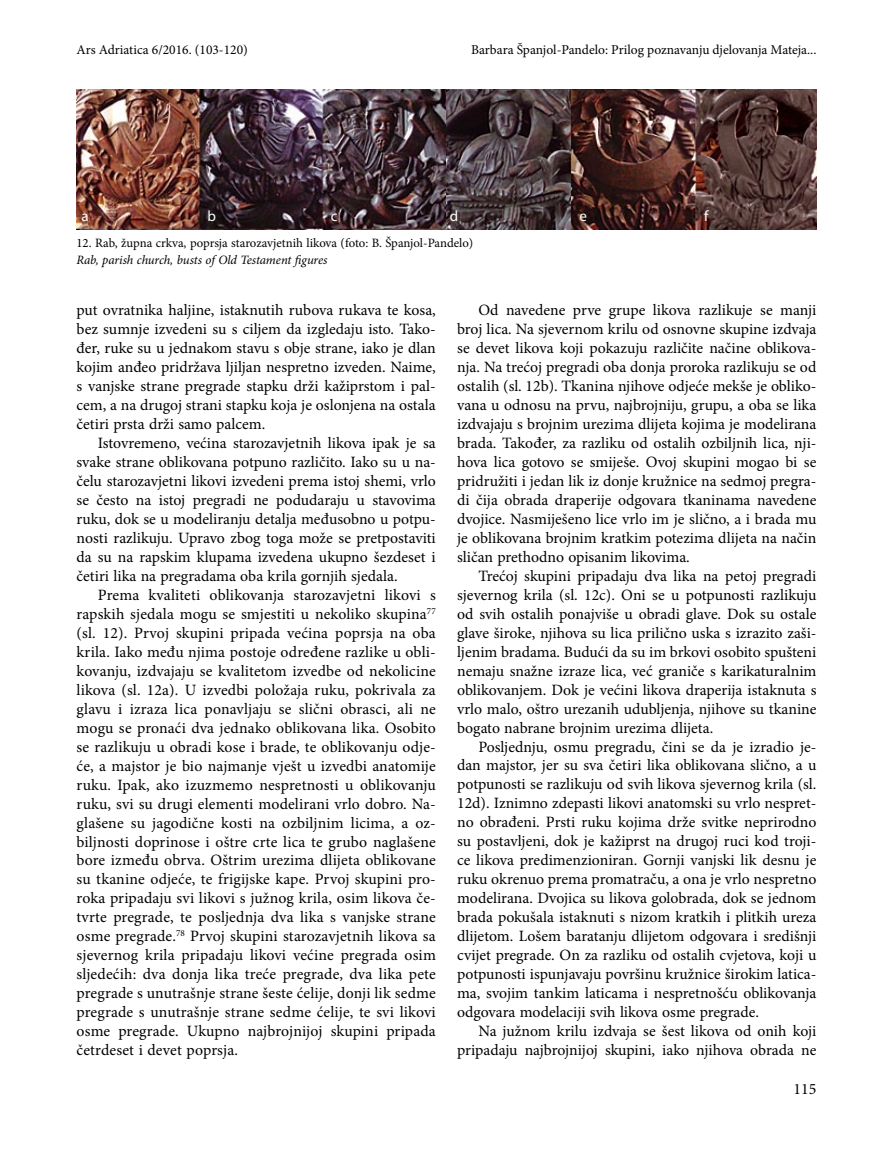
<style>
.page{position:relative;width:893px;height:1149px;background:#fff}
.page>*{position:absolute;margin:0;border:0;box-sizing:border-box;transform-origin:0 0}
.t1{font:15.9px "Minion Pro";color:#000}
.t2{font:15.75px/18.9px "Minion Pro";color:#000;text-align:justify}
.t3{font:15px "Myriad Pro";color:#fff}
.t4{font:13.5px "Minion Pro";color:#000}
.t5{font:12.75px "Minion Pro";letter-spacing:-.005em;color:#000}
.t6{font:italic 12.75px "Minion Pro";letter-spacing:-.01em;color:#000}
</style>
<div class="page">
<img style="left:77px;top:89px;width:740px;height:140px">
<p class="t4" style="left:77px;top:41px;width:173px">Ars Adriatica 6/2016. (103-120)</p>
<p class="t4" style="left:471px;top:41px;width:347px">Barbara Španjol-Pandelo: Prilog poznavanju djelovanja Mateja...</p>
<p class="t3" style="left:82px;top:206px;width:9px">a</p>
<p class="t3" style="left:208px;top:206px;width:10px">b</p>
<p class="t3" style="left:331px;top:206px;width:8px">c</p>
<p class="t3" style="left:450px;top:206px;width:10px">d</p>
<p class="t3" style="left:580px;top:206px;width:9px">e</p>
<p class="t3" style="left:704px;top:206px;width:6px">f</p>
<p class="t5" style="left:77px;top:234px;width:398px">12. Rab, župna crkva, poprsja starozavjetnih likova (foto: B. Španjol-Pandelo)</p>
<p class="t6" style="left:77px;top:251px;width:252px">Rab, parish church, busts of Old Testament figures</p>
<p class="t2" style="left:77px;top:300px;width:361px">put ovratnika haljine, istaknutih rubova rukava te kosa, bez sumnje izvedeni su s ciljem da izgledaju isto. Tako&shy;đer, ruke su u jednakom stavu s obje strane, iako je dlan kojim anđeo pridržava ljiljan nespretno izveden. Naime, s vanjske strane pregrade stapku drži kažiprstom i pal&shy;cem, a na drugoj strani stapku koja je oslonjena na ostala četiri prsta drži samo palcem.</p>
<p class="t2" style="left:77px;top:433px;width:361px;text-indent:21px">Istovremeno, većina starozavjetnih likova ipak je sa svake strane oblikovana potpuno različito. Iako su u na&shy;čelu starozavjetni likovi izvedeni prema istoj shemi, vrlo se često na istoj pregradi ne podudaraju u stavovima ruku, dok se u modeliranju detalja međusobno u potpu&shy;nosti razlikuju. Upravo zbog toga može se pretpostaviti da su na rapskim klupama izvedena ukupno šezdeset i četiri lika na pregradama oba krila gornjih sjedala.</p>
<p class="t2" style="left:77px;top:585px;width:361px;text-indent:21px">Prema kvaliteti oblikovanja starozavjetni likovi s rapskih sjedala mogu se smjestiti u nekoliko skupina<sup>77 </sup>(sl. 12). Prvoj skupini pripada većina poprsja na oba krila. Iako među njima postoje određene razlike u obli&shy;kovanju, izdvajaju se kvalitetom izvedbe od nekolicine likova (sl. 12a). U izvedbi položaja ruku, pokrivala za glavu i izraza lica ponavljaju se slični obrasci, ali ne mogu se pronaći dva jednako oblikovana lika. Osobito se razlikuju u obradi kose i brade, te oblikovanju odje&shy;će, a majstor je bio najmanje vješt u izvedbi anatomije ruku. Ipak, ako izuzmemo nespretnosti u oblikovanju ruku, svi su drugi elementi modelirani vrlo dobro. Na&shy;glašene su jagodične kosti na ozbiljnim licima, a oz&shy;biljnosti doprinose i oštre crte lica te grubo naglašene bore između obrva. Oštrim urezima dlijeta oblikovane su tkanine odjeće, te frigijske kape. Prvoj skupini pro&shy;roka pripadaju svi likovi s južnog krila, osim likova če&shy;tvrte pregrade, te posljednja dva lika s vanjske strane osme pregrade.<sup>78</sup> Prvoj skupini starozavjetnih likova sa sjevernog krila pripadaju likovi većine pregrada osim sljedećih: dva donja lika treće pregrade, dva lika pete pregrade s unutrašnje strane šeste ćelije, donji lik sedme pregrade s unutrašnje strane sedme ćelije, te svi likovi osme pregrade. Ukupno najbrojnijoj skupini pripada četrdeset i devet poprsja.</p>
<p class="t2" style="left:457px;top:300px;width:361px;text-indent:21px">Od navedene prve grupe likova razlikuje se manji broj lica. Na sjevernom krilu od osnovne skupine izdvaja se devet likova koji pokazuju različite načine oblikova&shy;nja. Na trećoj pregradi oba donja proroka razlikuju se od ostalih (sl. 12b). Tkanina njihove odjeće mekše je obliko&shy;vana u odnosu na prvu, najbrojniju, grupu, a oba se lika izdvajaju s brojnim urezima dlijeta kojima je modelirana brada. Također, za razliku od ostalih ozbiljnih lica, nji&shy;hova lica gotovo se smiješe. Ovoj skupini mogao bi se pridružiti i jedan lik iz donje kružnice na sedmoj pregra&shy;di čija obrada draperije odgovara tkaninama navedene dvojice. Nasmiješeno lice vrlo im je slično, a i brada mu je oblikovana brojnim kratkim potezima dlijeta na način sličan prethodno opisanim likovima.</p>
<p class="t2" style="left:457px;top:566px;width:361px;text-indent:21px">Trećoj skupini pripadaju dva lika na petoj pregradi sjevernog krila (sl. 12c). Oni se u potpunosti razlikuju od svih ostalih ponajviše u obradi glave. Dok su ostale glave široke, njihova su lica prilično uska s izrazito zaši&shy;ljenim bradama. Budući da su im brkovi osobito spušteni nemaju snažne izraze lica, već graniče s karikaturalnim oblikovanjem. Dok je većini likova draperija istaknuta s vrlo malo, oštro urezanih udubljenja, njihove su tkanine bogato nabrane brojnim urezima dlijeta.</p>
<p class="t2" style="left:457px;top:736px;width:361px;text-indent:21px">Posljednju, osmu pregradu, čini se da je izradio je&shy;dan majstor, jer su sva četiri lika oblikovana slično, a u potpunosti se razlikuju od svih likova sjevernog krila (sl.<br>12d). Iznimno zdepasti likovi anatomski su vrlo nespret&shy;no obrađeni. Prsti ruku kojima drže svitke neprirodno su postavljeni, dok je kažiprst na drugoj ruci kod troji&shy;ce likova predimenzioniran. Gornji vanjski lik desnu je ruku okrenuo prema promatraču, a ona je vrlo nespretno modelirana. Dvojica su likova golobrada, dok se jednom brada pokušala istaknuti s nizom kratkih i plitkih ureza dlijetom. Lošem baratanju dlijetom odgovara i središnji cvijet pregrade. On za razliku od ostalih cvjetova, koji u potpunosti ispunjavaju površinu kružnice širokim latica&shy;ma, svojim tankim laticama i nespretnošću oblikovanja odgovara modelaciji svih likova osme pregrade.</p>
<p class="t2" style="left:457px;top:1021px;width:361px;text-align:right">Na južnom krilu izdvaja se šest likova od onih koji pripadaju najbrojnijoj skupini, iako njihova obrada ne</p>
<p class="t1" style="left:794px;top:1078px;width:24px">115</p>
</div>
